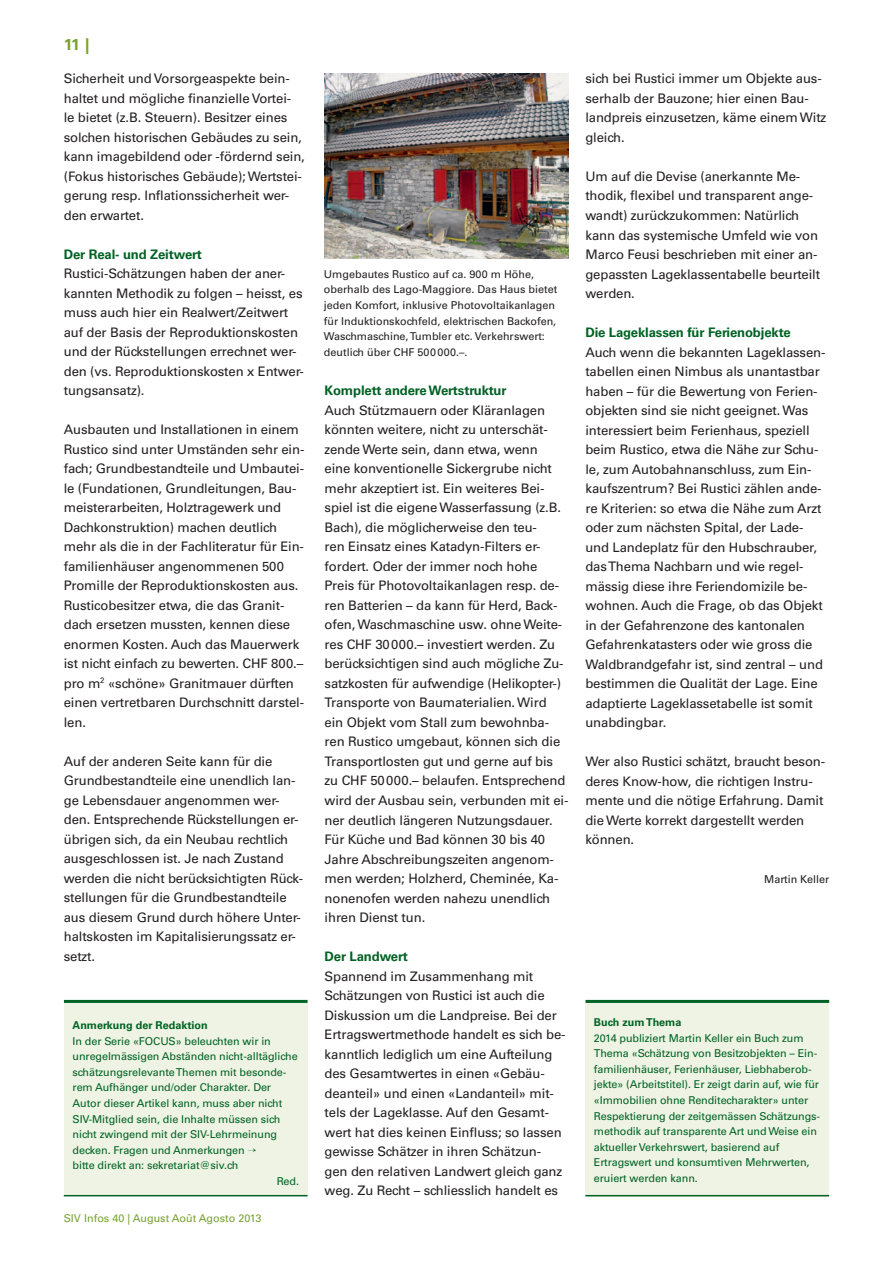
<style>
.page{position:relative;width:893px;height:1263px;background:#fff}
.page>*{position:absolute;margin:0;border:0;box-sizing:border-box;transform-origin:0 0}
.t1{font:700 15.75px "Univers LT Std";color:#78a22d}
.t2{font:13.2px/19.5px "Univers LT Std";letter-spacing:-.01em;color:#231f20}
.t3{font:700 13.2px "Univers LT Std";letter-spacing:-.01em;color:#006224}
.t4{font:10.8px/15.6px "Univers LT Std";letter-spacing:-.01em;color:#006224}
.t5{font:10.8px/15.6px "Univers LT Std";color:#231f20}
.t6{font:700 10.8px "Univers LT Std";color:#006224}
.t7{font:10.8px "Univers LT Std";color:#78a22d}
</style>
<div class="page">
<img style="left:325px;top:73px;width:243px;height:186px">
<div style="left:585px;top:1000px;width:244px;height:196px;background:#eef3e3"></div>
<div style="left:64px;top:1003px;width:244px;height:192px;background:#eef3e3"></div>
<hr style="left:64px;top:1000px;width:244px;height:3px;background:#006224">
<hr style="left:64px;top:1195px;width:244px;height:1px;background:#006224">
<hr style="left:586px;top:1000px;width:243px;height:3px;background:#006224">
<hr style="left:585px;top:1195px;width:244px;height:1px;background:#006224">
<p class="t1" style="left:64px;top:35px;width:27px">11 |</p>
<p class="t2" style="left:64px;top:69px;width:243px">Sicherheit und Vorsorgeaspekte bein&shy;haltet und mögliche finanzielle Vortei&shy;le bietet (z.B. Steuern). Besitzer eines solchen historischen Gebäudes zu sein, kann imagebildend oder -fördernd sein, (Fokus historisches Gebäude); Wertstei&shy;gerung resp. Inflationssicherheit wer&shy;den erwartet.</p>
<p class="t3" style="left:64px;top:246px;width:140px">Der Real- und Zeitwert</p>
<p class="t2" style="left:64px;top:264px;width:242px">Rustici-Schätzungen haben der aner&shy;kannten Methodik zu folgen – heisst, es muss auch hier ein Realwert/Zeitwert auf der Basis der Reproduktionskosten und der Rückstellungen errechnet wer&shy;den (vs. Reproduktionskosten x Entwer&shy;tungsansatz).</p>
<p class="t2" style="left:64px;top:420px;width:242px">Ausbauten und Installationen in einem Rustico sind unter Umständen sehr ein&shy;fach; Grundbestandteile und Umbautei&shy;le (Fundationen, Grundleitungen, Bau&shy;meisterarbeiten, Holztragewerk und Dachkonstruktion) machen deutlich mehr als die in der Fachliteratur für Ein&shy;familienhäuser angenommenen 500<br>Promille der Reproduktionskosten aus.<br>Rusticobesitzer etwa, die das Granit&shy;dach ersetzen mussten, kennen diese enormen Kosten. Auch das Mauerwerk ist nicht einfach zu bewerten. CHF 800.– pro m<sup>2</sup> «schöne» Granitmauer dürften einen vertretbaren Durchschnitt darstel&shy;len.</p>
<p class="t2" style="left:64px;top:751px;width:241px">Auf der anderen Seite kann für die Grundbestandteile eine unendlich lan&shy;ge Lebensdauer angenommen wer&shy;den. Entsprechende Rückstellungen er&shy;übrigen sich, da ein Neubau rechtlich ausgeschlossen ist. Je nach Zustand werden die nicht berücksichtigten Rück&shy;stellungen für die Grundbestandteile aus diesem Grund durch höhere Unter&shy;haltskosten im Kapitalisierungssatz er&shy;setzt.</p>
<p class="t6" style="left:73px;top:1019px;width:137px">Anmerkung der Redaktion</p>
<p class="t4" style="left:73px;top:1033px;width:200px">In der Serie «FOCUS» beleuchten wir in</p>
<p class="t4" style="left:73px;top:1048px;width:227px">unregelmässigen Abständen nicht-alltägliche</p>
<p class="t4" style="left:73px;top:1064px;width:215px">schätzungsrelevante Themen mit besonde-</p>
<p class="t4" style="left:73px;top:1080px;width:200px">rem Aufhänger und/oder Charakter. Der</p>
<p class="t4" style="left:73px;top:1095px;width:211px">Autor dieser Artikel kann, muss aber nicht</p>
<p class="t4" style="left:73px;top:1111px;width:209px">SIV-Mitglied sein, die Inhalte müssen sich</p>
<p class="t4" style="left:73px;top:1126px;width:206px">nicht zwingend mit der SIV-Lehrmeinung</p>
<p class="t4" style="left:73px;top:1142px;width:186px">decken. Fragen und Anmerkungen →</p>
<p class="t4" style="left:73px;top:1158px;width:167px">bitte direkt an: sekretariat@siv.ch</p>
<p class="t4" style="left:277px;top:1173px;width:24px">Red.</p>
<p class="t7" style="left:64px;top:1212px;width:199px">SIV Infos 40 | August Août Agosto 2013</p>
<p class="t5" style="left:324px;top:266px;width:235px">Umgebautes Rustico auf ca. 900 m Höhe, oberhalb des Lago-Maggiore. Das Haus bietet jeden Komfort, inklusive Photovoltaikanlagen für Induktionskochfeld, elektrischen Backofen, Waschmaschine, Tumbler etc. Verkehrswert: deutlich über CHF 500000.–.</p>
<p class="t3" style="left:325px;top:383px;width:184px">Komplett andere Wertstruktur</p>
<p class="t2" style="left:325px;top:400px;width:245px">Auch Stützmauern oder Kläranlagen könnten weitere, nicht zu unterschät&shy;zende Werte sein, dann etwa, wenn<br>eine konventionelle Sickergrube nicht mehr akzeptiert ist. Ein weiteres Bei&shy;spiel ist die eigene Wasserfassung (z.B.<br>Bach), die möglicherweise den teu-<br>ren Einsatz eines Katadyn-Filters er&shy;fordert. Oder der immer noch hohe Preis für Photovoltaikanlagen resp. de&shy;ren Batterien – da kann für Herd, Back&shy;ofen, Waschmaschine usw. ohne Weite&shy;res CHF 30000.– investiert werden. Zu berücksichtigen sind auch mögliche Zu&shy;satzkosten für aufwendige (Helikopter-)<br>Transporte von Baumaterialien. Wird ein Objekt vom Stall zum bewohnba&shy;ren Rustico umgebaut, können sich die Transportlosten gut und gerne auf bis zu CHF 50000.– belaufen. Entsprechend wird der Ausbau sein, verbunden mit ei&shy;ner deutlich längeren Nutzungsdauer.<br>Für Küche und Bad können 30 bis 40<br>Jahre Abschreibungszeiten angenom&shy;men werden; Holzherd, Cheminée, Ka&shy;nonenofen werden nahezu unendlich ihren Dienst tun.</p>
<p class="t3" style="left:325px;top:949px;width:85px">Der Landwert</p>
<p class="t2" style="left:325px;top:966px;width:243px">Spannend im Zusammenhang mit Schätzungen von Rustici ist auch die Diskussion um die Landpreise. Bei der Ertragswertmethode handelt es sich be&shy;kanntlich lediglich um eine Aufteilung des Gesamtwertes in einen «Gebäu&shy;deanteil» und einen «Landanteil» mit&shy;tels der Lageklasse. Auf den Gesamt&shy;wert hat dies keinen Einfluss; so lassen gewisse Schätzer in ihren Schätzun&shy;gen den relativen Landwert gleich ganz weg. Zu Recht – schliesslich handelt es</p>
<p class="t2" style="left:585px;top:69px;width:243px">sich bei Rustici immer um Objekte aus&shy;serhalb der Bauzone; hier einen Bau&shy;landpreis einzusetzen, käme einem Witz gleich.</p>
<p class="t2" style="left:585px;top:167px;width:236px">Um auf die Devise (anerkannte Me&shy;thodik, flexibel und transparent ange&shy;wandt) zurückzukommen: Natürlich kann das systemische Umfeld wie von Marco Feusi beschrieben mit einer an&shy;gepassten Lageklassentabelle beurteilt werden.</p>
<p class="t3" style="left:585px;top:325px;width:207px">Die Lageklassen für Ferienobjekte</p>
<p class="t2" style="left:585px;top:342px;width:242px">Auch wenn die bekannten Lageklassen&shy;tabellen einen Nimbus als unantastbar haben – für die Bewertung von Ferien&shy;objekten sind sie nicht geeignet. Was interessiert beim Ferienhaus, speziell beim Rustico, etwa die Nähe zur Schu&shy;le, zum Autobahnanschluss, zum Ein&shy;kaufszentrum? Bei Rustici zählen ande&shy;re Kriterien: so etwa die Nähe zum Arzt oder zum nächsten Spital, der Lade&shy;und Landeplatz für den Hubschrauber, das Thema Nachbarn und wie regel&shy;mässig diese ihre Feriendomizile be&shy;wohnen. Auch die Frage, ob das Objekt in der Gefahrenzone des kantonalen Gefahrenkatasters oder wie gross die Waldbrandgefahr ist, sind zentral – und bestimmen die Qualität der Lage. Eine adaptierte Lageklassetabelle ist somit unabdingbar.</p>
<p class="t2" style="left:585px;top:752px;width:241px">Wer also Rustici schätzt, braucht beson&shy;deres Know-how, die richtigen Instru&shy;mente und die nötige Erfahrung. Damit die Werte korrekt dargestellt werden können.</p>
<p class="t5" style="left:764px;top:871px;width:66px">Martin Keller</p>
<p class="t6" style="left:594px;top:1016px;width:89px">Buch zum Thema</p>
<p class="t4" style="left:594px;top:1030px;width:228px">2014 publiziert Martin Keller ein Buch zum Thema «Schätzung von Besitzobjekten – Ein&shy;familienhäuser, Ferienhäuser, Liebhaberob&shy;jekte» (Arbeitstitel). Er zeigt darin auf, wie für «Immobilien ohne Renditecharakter» unter Respektierung der zeitgemässen Schätzungs&shy;methodik auf transparente Art und Weise ein aktueller Verkehrswert, basierend auf Ertragswert und konsumtiven Mehrwerten, eruiert werden kann.</p>
</div>
